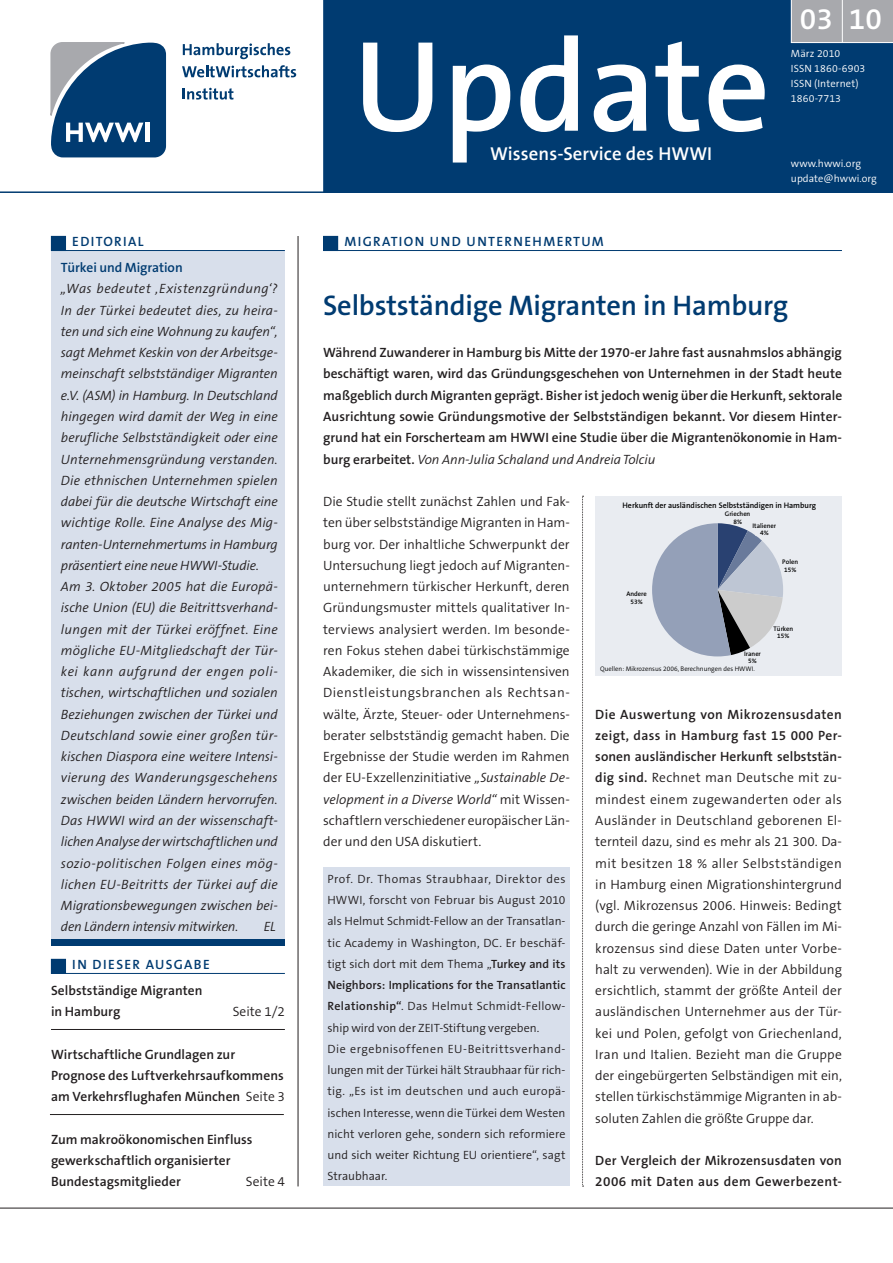
<style>
.page{position:relative;width:893px;height:1263px;background:#fff}
.page>*{position:absolute;margin:0;border:0;box-sizing:border-box;transform-origin:0 0}
.t1{font:600 130.5px "The Sans B6";color:#fff}
.t2{font:600 30px "The Sans B6";color:#fff}
.Headline{font:600 28.5px "The Sans B6";letter-spacing:-.005em;color:#003b71}
.t3{font:600 18.75px "The Sans B6";letter-spacing:.005em;color:#fff}
.Fliesstext{font:300 13.5px/21.3px "The Sans B4";letter-spacing:-.005em;color:#231f20;text-align:justify}
.Editorial{font:italic 300 13.5px/21.3px "The Sans B4";letter-spacing:-.01em;color:#231f20;text-align:justify}
.Einlauftext{font:600 13.5px/21.3px "The Sans B6";color:#231f20;text-align:justify}
.Inhaltsverzeichnis{font:600 13.5px/21.3px "The Sans B6";letter-spacing:.005em;color:#231f20}
.Fliesstext-2{font:600 13.5px/21.3px "The Sans B6";letter-spacing:.015em;color:#231f20}
.Themen{font:600 13.5px "The Sans B6";letter-spacing:.1em;color:#003b71}
.Editorial-2{font:600 13.5px "The Sans B6";letter-spacing:-.005em;color:#003b71}
.Inhaltsverzeichnis-2{font:300 13.5px "The Sans B4";color:#231f20}
.Fliesstext-3{font:300 12px/21.3px "The Sans B4";letter-spacing:.005em;color:#231f20;text-align:justify}
.t4{font:300 10.5px/15px "The Sans B4";letter-spacing:.005em;color:#fff}
.t5{font:600 7.95px "The Sans B6";letter-spacing:-.005em;color:#000}
.t6{font:600 6.6px/7.6px "The Sans B6";color:#000;text-align:center}
.t7{font:300 6.6px "The Sans B4";color:#000}
.s1{font-family:"The Sans B4";font-weight:300}
.s2{font-family:"The Sans B4";font-weight:300;font-style:italic}
.s3{font-style:italic}
.s4{font-family:"The Sans B6";font-weight:600}
</style>
<div class="page">
<div style="left:323px;top:0;width:570px;height:191px;background:#003b71"></div>
<svg style="left:183px;top:88px;width:50px;height:12px"></svg>
<svg style="left:182px;top:65px;width:114px;height:12px"></svg>
<svg style="left:183px;top:43px;width:107px;height:16px"></svg>
<svg style="left:50px;top:42px;width:116px;height:115px;background:#346089"></svg>
<hr style="left:0;top:191px;width:893px;height:2px;background:#003b71">
<div style="left:791px;top:0;width:102px;height:43px;background:#a8a9ad"></div>
<hr style="left:842px;top:0;width:1px;height:43px;background:#fff">
<svg style="left:582px;top:496px;width:2px;height:691px"></svg>
<div style="left:51px;top:251px;width:234px;height:690px;background:#d8dfeb"></div>
<hr style="left:298px;top:236px;width:1px;height:950px;background:#231f20">
<hr style="left:0;top:1208px;width:893px;height:1px;background:#231f20">
<hr style="left:51px;top:250px;width:234px;height:1px;background:#003b71">
<div style="left:51px;top:236px;width:15px;height:14px;background:#003b71"></div>
<div style="left:324px;top:236px;width:14px;height:14px;background:#003b71"></div>
<div style="left:323px;top:236px;width:15px;height:15px;border:1px solid #003b71"></div>
<hr style="left:323px;top:250px;width:519px;height:1px;background:#003b71">
<hr style="left:51px;top:973px;width:234px;height:1px;background:#003b71">
<div style="left:51px;top:959px;width:15px;height:14px;background:#003b71"></div>
<div style="left:51px;top:940px;width:234px;height:6px;background:#003b71"></div>
<hr style="left:50px;top:1114px;width:234px;height:1px;background:#231f20">
<hr style="left:51px;top:1029px;width:234px;height:1px;background:#231f20">
<div style="left:323px;top:867px;width:247px;height:319px;background:#d8dfeb"></div>
<div style="left:595px;top:496px;width:247px;height:180px;background:#e9ecf1"></div>
<svg style="left:652px;top:523px;width:131px;height:133px"></svg>
<p class="t1" style="left:353px;top:17px;width:419px">Update</p>
<p class="t3" style="left:490px;top:143px;width:224px">Wissens-Service des HWWI</p>
<p class="Themen" style="left:72px;top:234px;width:73px">EDITORIAL</p>
<p class="Themen" style="left:344px;top:234px;width:261px">MIGRATION UND UNTERNEHMERTUM</p>
<p class="t2" style="left:800px;top:2px;width:34px">03</p>
<p class="t4" style="left:791px;top:46px;width:51px">März 2010</p>
<p class="t4" style="left:791px;top:61px;width:76px">ISSN 1860-6903</p>
<p class="t4" style="left:791px;top:76px;width:69px">ISSN (Internet)<br>1860-7713</p>
<p class="t2" style="left:849px;top:2px;width:34px">10</p>
<p class="t4" style="left:791px;top:156px;width:72px">www.hwwi.org</p>
<p class="t4" style="left:791px;top:171px;width:87px">update@hwwi.org</p>
<p class="Editorial-2" style="left:61px;top:260px;width:123px">Türkei und Migration</p>
<p class="Editorial" style="left:61px;top:279px;width:218px">„Was bedeutet ‚Existenzgründung‘?<br>In der Türkei bedeutet dies, zu heira&shy;ten und sich eine Wohnung zu kaufen“, sagt Mehmet Keskin von der Arbeitsge&shy;meinschaft selbstständiger Migranten e.V. (ASM) in Hamburg. In Deutschland hingegen wird damit der Weg in eine berufliche Selbstständigkeit oder eine Unternehmensgründung verstanden.<br>Die ethnischen Unternehmen spielen dabei für die deutsche Wirtschaft eine wichtige Rolle. Eine Analyse des Mig&shy;ranten-Unternehmertums in Hamburg präsentiert eine neue HWWI-Studie.</p>
<p class="Editorial" style="left:61px;top:576px;width:218px">Am 3. Oktober 2005 hat die Europä&shy;ische Union (EU) die Beitrittsverhand&shy;lungen mit der Türkei eröffnet. Eine mögliche EU-Mitgliedschaft der Tür&shy;kei kann aufgrund der engen poli&shy;tischen, wirtschaftlichen und sozialen Beziehungen zwischen der Türkei und Deutschland sowie einer großen tür&shy;kischen Diaspora eine weitere Intensi&shy;vierung des Wanderungsgeschehens zwischen beiden Ländern hervorrufen.<br>Das HWWI wird an der wissenschaft&shy;lichen Analyse der wirtschaftlichen und sozio-politischen Folgen eines mög&shy;lichen EU-Beitritts der Türkei auf die Migrationsbewegungen zwischen bei&shy;den Ländern intensiv mitwirken.</p>
<p class="Editorial" style="left:264px;top:916px;width:13px">EL</p>
<p class="Themen" style="left:72px;top:957px;width:139px">IN DIESER AUSGABE</p>
<p class="Inhaltsverzeichnis" style="left:51px;top:980px;width:153px">Selbstständige Migranten</p>
<p class="Inhaltsverzeichnis" style="left:51px;top:1001px;width:71px">in Hamburg</p>
<p class="Inhaltsverzeichnis-2" style="left:233px;top:1004px;width:54px">Seite 1/2</p>
<p class="Inhaltsverzeichnis" style="left:51px;top:1044px;width:186px">Wirtschaftliche Grundlagen zur</p>
<p class="Inhaltsverzeichnis" style="left:51px;top:1065px;width:235px">Prognose des Luftverkehrsaufkommens am Verkehrsflughafen München <span class="s1">Seite 3</span></p>
<p class="Inhaltsverzeichnis" style="left:51px;top:1129px;width:203px">Zum makroökonomischen Einfluss</p>
<p class="Inhaltsverzeichnis" style="left:51px;top:1150px;width:181px">gewerkschaftlich organisierter</p>
<p class="Inhaltsverzeichnis" style="left:51px;top:1171px;width:131px">Bundestagsmitglieder</p>
<p class="Inhaltsverzeichnis-2" style="left:246px;top:1174px;width:41px">Seite 4</p>
<p class="Headline" style="left:323px;top:290px;width:467px">Selbstständige Migranten in Hamburg</p>
<p class="Einlauftext" style="left:323px;top:342px;width:521px">Während Zuwanderer in Hamburg bis Mitte der 1970-er Jahre fast ausnahmslos abhängig beschäftigt waren, wird das Gründungsgeschehen von Unternehmen in der Stadt heute maßgeblich durch Migranten geprägt. Bisher ist jedoch wenig über die Herkunft, sektorale Ausrichtung sowie Gründungsmotive der Selbstständigen bekannt. Vor diesem Hinter&shy;grund hat ein Forscherteam am HWWI eine Studie über die Migrantenökonomie in Ham&shy;burg erarbeitet. <span class="s2">Von Ann-Julia Schaland und Andreia Tolciu</span></p>
<p class="Fliesstext" style="left:323px;top:491px;width:248px">Die Studie stellt zunächst Zahlen und Fak&shy;ten über selbstständige Migranten in Ham&shy;burg vor. Der inhaltliche Schwerpunkt der Untersuchung liegt jedoch auf Migranten&shy;unternehmern türkischer Herkunft, deren Gründungsmuster mittels qualitativer In&shy;terviews analysiert werden. Im besonde&shy;ren Fokus stehen dabei türkischstämmige Akademiker, die sich in wissensintensiven Dienstleistungsbranchen als Rechtsan&shy;wälte, Ärzte, Steuer- oder Unternehmens&shy;berater selbstständig gemacht haben. Die Ergebnisse der Studie werden im Rahmen der EU-Exzellenzinitiative <span class="s3">„Sustainable De&shy;velopment in a Diverse World“</span> mit Wissen&shy;schaftlern verschiedener europäischer Län&shy;der und den USA diskutiert.</p>
<p class="Fliesstext-3" style="left:327px;top:868px;width:240px">Prof. Dr. Thomas Straubhaar, Direktor des HWWI, forscht von Februar bis August 2010 als Helmut Schmidt-Fellow an der Transatlan&shy;tic Academy in Washington, DC. Er beschäf&shy;tigt sich dort mit dem Thema „<span class="s4">Turkey and its Neighbors: Implications for the Transatlantic Relationship“</span>. Das Helmut Schmidt-Fellow&shy;ship wird von der ZEIT-Stiftung vergeben.</p>
<p class="Fliesstext-3" style="left:327px;top:1038px;width:240px">Die ergebnisoffenen EU-Beitrittsverhand&shy;lungen mit der Türkei hält Straubhaar für rich&shy;tig. „Es ist im deutschen und auch europä&shy;ischen Interesse, wenn die Türkei dem Westen nicht verloren gehe, sondern sich reformiere und sich weiter Richtung EU orientiere“, sagt Straubhaar.</p>
<p class="t5" style="left:622px;top:501px;width:195px">Herkunft der ausländischen Selbstständigen in Hamburg</p>
<p class="t6" style="left:725px;top:510px;width:27px">Griechen<br>8%</p>
<p class="t6" style="left:752px;top:522px;width:25px">Italiener<br>4%</p>
<p class="t6" style="left:626px;top:590px;width:22px">Andere<br>53%</p>
<p class="t6" style="left:744px;top:650px;width:18px">Iraner<br>5%</p>
<p class="t7" style="left:600px;top:666px;width:156px">Quellen: Mikrozensus 2006, Berechnungen des HWWI.</p>
<p class="t6" style="left:782px;top:558px;width:17px;text-align:left">Polen<br>15%</p>
<p class="t6" style="left:773px;top:625px;width:21px">Türken<br>15%</p>
<p class="Fliesstext" style="left:595px;top:704px;width:248px"><span class="s4">Die Auswertung von Mikrozensusdaten zeigt, dass in Hamburg fast 15 000 Per&shy;sonen ausländischer Herkunft selbststän&shy;dig sind.</span> Rechnet man Deutsche mit zu&shy;mindest einem zugewanderten oder als Ausländer in Deutschland geborenen El&shy;ternteil dazu, sind es mehr als 21 300. Da&shy;mit besitzen 18 % aller Selbstständigen in Hamburg einen Migrationshintergrund (vgl. Mikrozensus 2006. Hinweis: Bedingt durch die geringe Anzahl von Fällen im Mi&shy;krozensus sind diese Daten unter Vorbe&shy;halt zu verwenden). Wie in der Abbildung ersichtlich, stammt der größte Anteil der ausländischen Unternehmer aus der Tür&shy;kei und Polen, gefolgt von Griechenland, Iran und Italien. Bezieht man die Gruppe der eingebürgerten Selbständigen mit ein, stellen türkischstämmige Migranten in ab&shy;soluten Zahlen die größte Gruppe dar.</p>
<p class="Fliesstext-2" style="left:595px;top:1150px;width:248px">Der Vergleich der Mikrozensusdaten von<br>2006 mit Daten aus dem Gewerbezent-</p>
</div>
